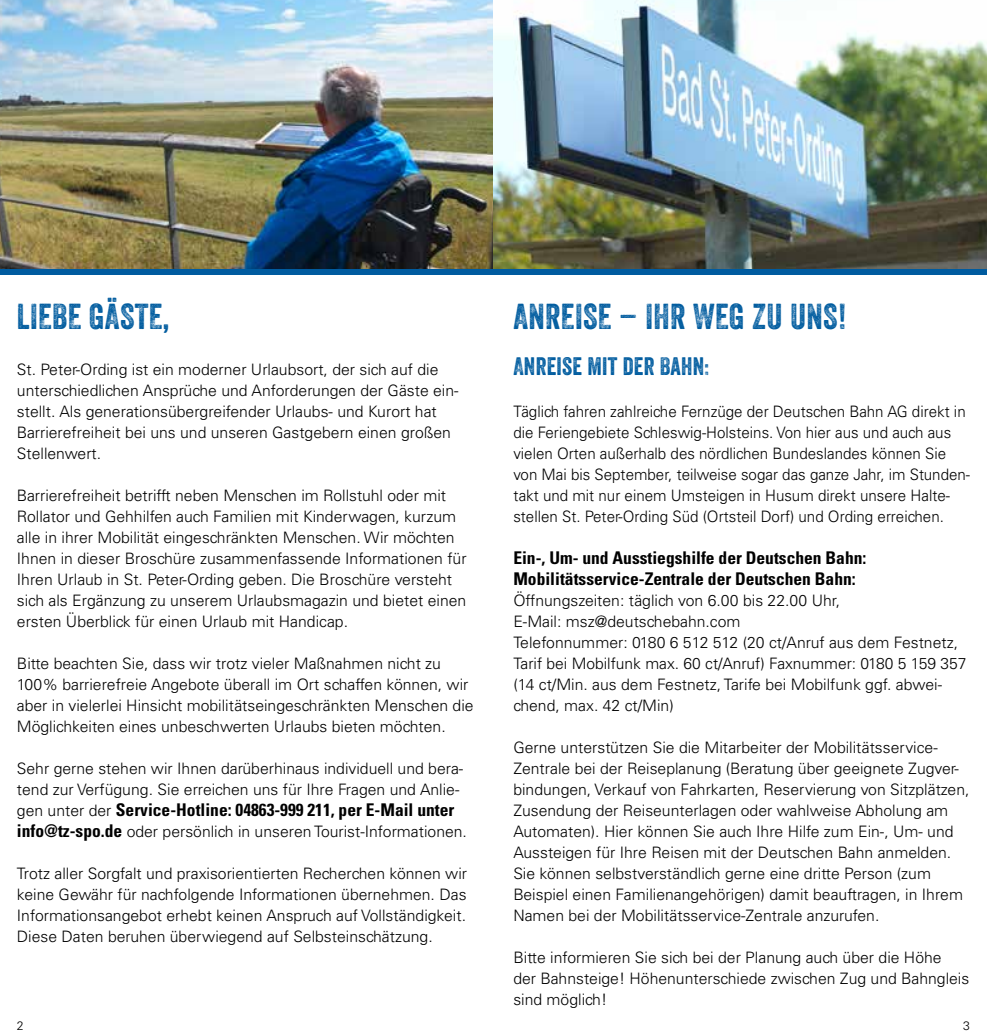
<style>
.page{position:relative;width:987px;height:1036px;background:#fff}
.page>*{position:absolute;margin:0;border:0;box-sizing:border-box;transform-origin:0 0}
.t1{font:35px "Veneer Two";letter-spacing:.01em;color:#005c9f}
.t2{font:24.5px "Veneer Two";letter-spacing:.01em;color:#005c9f}
.t3{font:700 condensed 17.5px/21px "Univers LT Std";color:#000}
.t4{font:300 15.75px/21px "Univers LT Std";color:#000}
.t5{font:300 15.75px/21px "Univers LT Std";color:#000;scale:.96 1}
.t6{font:300 12.25px "Univers LT Std";color:#000}
.s1{font-weight:300;font-stretch:normal;font-size:15.75px}
.s2{font-weight:700;font-stretch:condensed;font-size:17.5px}
</style>
<div class="page">
<img style="left:0;top:0;width:986px;height:270px">
<div style="left:0;top:270px;width:986px;height:5px;background:#005b9f"></div>
<h1 class="t1" style="left:17px;top:295px;width:154px">LIEBE GÄSTE,</h1>
<p class="t4" style="left:17px;top:359px;width:443px">St. Peter-Ording ist ein moderner Urlaubsort, der sich auf die unterschiedlichen Ansprüche und Anforderungen der Gäste ein&shy;stellt. Als generationsübergreifender Urlaubs- und Kurort hat Barrierefreiheit bei uns und unseren Gastgebern einen großen Stellenwert.</p>
<p class="t4" style="left:17px;top:485px;width:451px">Barrierefreiheit betrifft neben Menschen im Rollstuhl oder mit Rollator und Gehhilfen auch Familien mit Kinderwagen, kurzum alle in ihrer Mobilität eingeschränkten Menschen. Wir möchten Ihnen in dieser Broschüre zusammenfassende Informationen für Ihren Urlaub in St. Peter-Ording geben. Die Broschüre versteht sich als Ergänzung zu unserem Urlaubsmagazin und bietet einen ersten Überblick für einen Urlaub mit Handicap.</p>
<p class="t4" style="left:17px;top:653px;width:458px">Bitte beachten Sie, dass wir trotz vieler Maßnahmen nicht zu 100% barrierefreie Angebote überall im Ort schaffen können, wir aber in vielerlei Hinsicht mobilitätseingeschränkten Menschen die Möglichkeiten eines unbeschwerten Urlaubs bieten möchten.</p>
<p class="t4" style="left:17px;top:758px;width:448px">Sehr gerne stehen wir Ihnen darüberhinaus individuell und bera&shy;tend zur Verfügung. Sie erreichen uns für Ihre Fragen und Anlie-</p>
<p class="t3" style="left:17px;top:799px;width:439px"><span class="s1">gen unter der</span> Service-Hotline: 04863-999 211, per E-Mail unter</p>
<p class="t4" style="left:17px;top:821px;width:451px"><span class="s2">info@tz-spo.de</span> oder persönlich in unseren Tourist-Informationen.</p>
<p class="t4" style="left:17px;top:863px;width:451px;text-align:justify">Trotz aller Sorgfalt und praxisorientierten Recherchen können wir keine Gewähr für nachfolgende Informationen übernehmen. Das Informationsangebot erhebt keinen Anspruch auf Vollständigkeit.<br>Diese Daten beruhen überwiegend auf Selbsteinschätzung.</p>
<h1 class="t1" style="left:513px;top:295px;width:334px">ANREISE – IHR WEG ZU UNS!</h1>
<h2 class="t2" style="left:513px;top:351px;width:197px">ANREISE MIT DER BAHN:</h2>
<p class="t5" style="left:513px;top:401px;width:477px">Täglich fahren zahlreiche Fernzüge der Deutschen Bahn AG direkt in die Feriengebiete Schleswig-Holsteins. Von hier aus und auch aus vielen Orten außerhalb des nördlichen Bundeslandes können Sie von Mai bis September, teilweise sogar das ganze Jahr, im Stunden&shy;takt und mit nur einem Umsteigen in Husum direkt unsere Halte&shy;stellen St. Peter-Ording Süd (Ortsteil Dorf) und Ording erreichen.</p>
<p class="t3" style="left:513px;top:547px;width:354px">Ein-, Um- und Ausstiegshilfe der Deutschen Bahn:<br>Mobilitätsservice-Zentrale der Deutschen Bahn:</p>
<p class="t4" style="left:513px;top:590px;width:454px">Öffnungszeiten: täglich von 6.00 bis 22.00 Uhr,<br>E-Mail: msz@deutschebahn.com<br>Telefonnummer: 0180 6 512 512 (20 ct/Anruf aus dem Festnetz, Tarif bei Mobilfunk max. 60 ct/Anruf) Faxnummer: 0180 5 159 357 (14 ct/Min. aus dem Festnetz, Tarife bei Mobilfunk ggf. abwei&shy;chend, max. 42 ct/Min)</p>
<p class="t4" style="left:513px;top:737px;width:457px">Gerne unterstützen Sie die Mitarbeiter der Mobilitätsservice-Zentrale bei der Reiseplanung (Beratung über geeignete Zugver&shy;bindungen, Verkauf von Fahrkarten, Reservierung von Sitzplätzen, Zusendung der Reiseunterlagen oder wahlweise Abholung am Automaten). Hier können Sie auch Ihre Hilfe zum Ein-, Um- und Aussteigen für Ihre Reisen mit der Deutschen Bahn anmelden.<br>Sie können selbstverständlich gerne eine dritte Person (zum Beispiel einen Familienangehörigen) damit beauftragen, in Ihrem Namen bei der Mobilitätsservice-Zentrale anzurufen.</p>
<p class="t4" style="left:513px;top:947px;width:457px">Bitte informieren Sie sich bei der Planung auch über die Höhe<br>der Bahnsteige! Höhenunterschiede zwischen Zug und Bahngleis sind möglich!</p>
<p class="t6" style="left:17px;top:1019px;width:8px">2</p>
<p class="t6" style="left:963px;top:1019px;width:8px">3</p>
</div>
